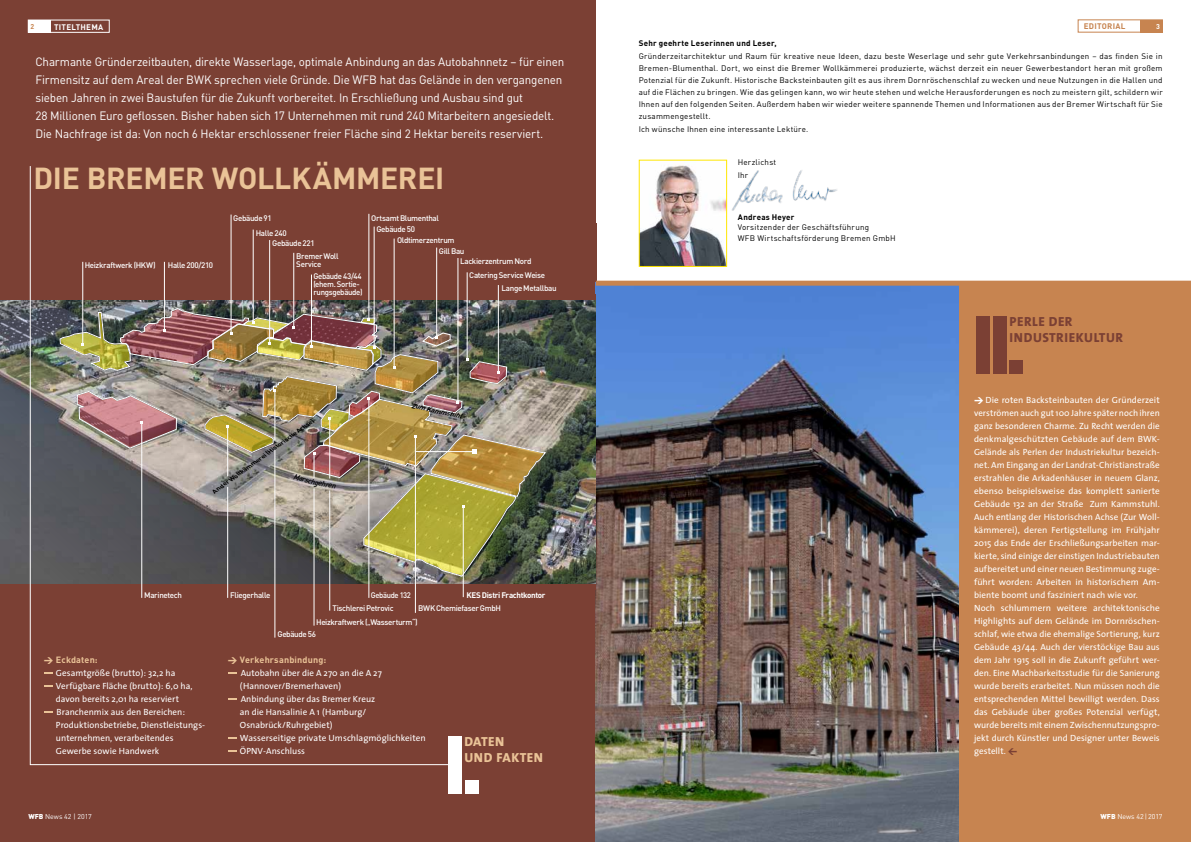
<style>
.page{position:relative;width:1191px;height:842px;background:#fff}
.page>*{position:absolute;margin:0;border:0;box-sizing:border-box;transform-origin:0 0}
.t1{font:700 30px "DIN";letter-spacing:-.01em;color:#eac397}
.t2{font:800 13.2px/15.6px "The Sans";letter-spacing:.04em;color:#7b4034}
.t3{font:800 13.2px/15.6px "The Sans";letter-spacing:.04em;color:#eac397}
.t4{font:12px/18px "DIN";letter-spacing:-.015em;color:#fff}
.t5{font:9px/13px "The Sans";letter-spacing:.005em;color:#fff}
.t6{font:700 9px "DIN";letter-spacing:.015em;color:#eac397}
.t7{font:8px/12px "DIN";letter-spacing:.025em;color:#000}
.t8{font:500 8px/8px "DIN";letter-spacing:-.045em;color:#fff}
.t9{font:700 8px "DIN";letter-spacing:.035em;color:#000}
.t10{font:700 8px "DIN";letter-spacing:-.035em;color:#fff}
.t11{font:500 8px/13.6px "DIN";letter-spacing:-.045em;color:#fff;scale:.95 1}
.t12{font:700 8px "DIN";color:#c78450}
.t13{font:7px "DIN";color:#fff}
.t14{font:900 7px "DIN";color:#fff}
.t15{font:700 7px "DIN";color:#fff}
.t16{font:700 7px "DIN";color:#c78450}
.t17{font:italic 700 6.7px "DIN";color:#000;scale:1.09 1}
.t18{font:italic 700 5.9px "DIN";color:#000;scale:1.19 1}
.s1{font-family:"DIN Black Expert";font-weight:400}
.s2{font-family:"DIN Black Expert"}
.s3{font-family:"DIN Black Expert";color:#7b4034}
</style>
<div class="page">
<div style="left:0;top:0;width:596px;height:290px;background:#7b4034"></div>
<div style="left:0;top:577px;width:596px;height:265px;background:#7b4034"></div>
<div style="left:0;top:223px;width:596px;height:76px;background:#7b4034"></div>
<div style="left:595px;top:283px;width:596px;height:559px;background:#c78450"></div>
<img style="left:595px;top:282px;width:363px;height:560px">
<div style="left:596px;top:281px;width:595px;height:5px;background:#c78450"></div>
<img style="left:0;top:300px;width:595px;height:284px">
<div style="left:0;top:295px;width:595px;height:5px;background:#7b4034"></div>
<hr style="left:498px;top:285px;width:1px;height:87px;background:#fff">
<hr style="left:457px;top:258px;width:1px;height:145px;background:#fff">
<hr style="left:467px;top:272px;width:1px;height:87px;background:#fff">
<hr style="left:463px;top:506px;width:1px;height:91px;background:#fff">
<div style="left:1140px;top:20px;width:22px;height:12px;background:#c78450"></div>
<img style="left:732px;top:170px;width:105px;height:41px">
<div style="left:1078px;top:20px;width:84px;height:12px;border:1px solid #c78450"></div>
<img style="left:641px;top:165px;width:84px;height:100px">
<div style="left:639px;top:160px;width:88px;height:107px;border:1px solid #ffe600"></div>
<div style="left:28px;top:20px;width:23px;height:12px;background:#fff"></div>
<div style="left:28px;top:20px;width:81px;height:13px;border:1px solid #fff"></div>
<div style="left:992px;top:317px;width:14px;height:57px;background:#7b4034"></div>
<div style="left:975px;top:317px;width:14px;height:57px;background:#7b4034"></div>
<div style="left:1009px;top:360px;width:14px;height:14px;background:#7b4034"></div>
<div style="left:448px;top:736px;width:14px;height:57px;background:#fff"></div>
<div style="left:465px;top:780px;width:13px;height:13px;background:#fff"></div>
<svg style="left:29px;top:166px;width:427px;height:600px"></svg>
<img style="left:59px;top:307px;width:488px;height:270px">
<p class="t16" style="left:31px;top:22px;width:5px">2</p>
<p class="t10" style="left:54px;top:21px;width:6px">TITE</p>
<p class="t10" style="left:71px;top:21px;width:11px">LTHE</p>
<p class="t10" style="left:91px;top:21px;width:13px">MA</p>
<p class="t4" style="left:35px;top:52px;width:530px">Charmante Gründerzeitbauten, direkte Wasserlage, optimale Anbindung an das Autobahnnetz – für einen Firmensitz auf dem Areal der BWK sprechen viele Gründe. Die WFB hat das Gelände in den vergangenen sieben Jahren in zwei Baustufen für die Zukunft vorbereitet. In Erschließung und Ausbau sind gut<br>28 Millionen Euro geflossen. Bisher haben sich 17 Unternehmen mit rund 240 Mitarbeitern angesiedelt.<br>Die Nachfrage ist da: Von noch 6 Hektar erschlossener freier Fläche sind 2 Hektar bereits reserviert.</p>
<h1 class="t1" style="left:33px;top:158px;width:16px">DIE</h1>
<h1 class="t1" style="left:87px;top:158px;width:309px">BREMER WOLLKÄMMEREI</h1>
<p class="t8" style="left:256px;top:210px;width:33px;line-height:15.2px;text-indent:-23px">Gebäude 91<br>Halle 240</p>
<p class="t8" style="left:272px;top:239px;width:44px">Gebäude 221</p>
<p class="t8" style="left:371px;top:213px;width:69px">Ortsamt Blumenthal</p>
<p class="t8" style="left:376px;top:225px;width:40px">Gebäude 50</p>
<p class="t8" style="left:397px;top:236px;width:59px">Oldtimerzentrum</p>
<p class="t8" style="left:296px;top:252px;width:44px">Bremer Woll</p>
<p class="t8" style="left:85px;top:261px;width:72px">Heizkraftwerk (HKW)</p>
<p class="t8" style="left:296px;top:260px;width:27px">Service</p>
<p class="t8" style="left:168px;top:261px;width:47px">Halle 200/210</p>
<p class="t8" style="left:439px;top:247px;width:27px">Gill Bau</p>
<p class="t8" style="left:460px;top:257px;width:73px">Lackierzentrum Nord</p>
<p class="t8" style="left:313px;top:272px;width:51px">Gebäude 43/44 (ehem. Sortie&shy;rungsgebäude)</p>
<p class="t8" style="left:469px;top:271px;width:77px">Catering Service Weise</p>
<p class="t8" style="left:501px;top:284px;width:57px">Lange Metallbau</p>
<p class="t18" style="left:211px;top:489px;width:106px;rotate:-36deg">An derWollkämmerei (Historische Achse)</p>
<p class="t17" style="left:412px;top:401px;width:49px;rotate:12deg">Zum Kammstuhl</p>
<p class="t8" style="left:144px;top:591px;width:39px">Marinetech</p>
<p class="t8" style="left:230px;top:591px;width:42px">Fliegerhalle</p>
<p class="t11" style="left:332px;top:588px;width:84px;text-indent:38px">Gebäude 132<br>Tischlerei Petrovic</p>
<p class="t10" style="left:466px;top:590px;width:81px">KES Distri Frachtkontor</p>
<p class="t8" style="left:418px;top:604px;width:84px">BWK Chemiefaser GmbH</p>
<p class="t8" style="left:316px;top:617px;width:103px">Heizkraftwerk („Wasserturm“)</p>
<p class="t6" style="left:44px;top:654px;width:55px"><span class="s1">W</span> Eckdaten:</p>
<p class="t5" style="left:56px;top:666px;width:151px">Gesamtgröße (brutto): 32,2 ha<br>Verfügbare Fläche (brutto): 6,0 ha, davon bereits 2,01 ha reserviert<br>Branchenmix aus den Bereichen:<br>Produktionsbetriebe, Dienstleistungs&shy;unternehmen, verarbeitendes<br>Gewerbe sowie Handwerk</p>
<p class="t8" style="left:277px;top:630px;width:40px">Gebäude 56</p>
<p class="t6" style="left:228px;top:654px;width:100px"><span class="s1">W</span> Verkehrsanbindung:</p>
<p class="t5" style="left:240px;top:666px;width:187px">Autobahn über die A 270 an die A 27 (Hannover/Bremerhaven)<br>Anbindung über das Bremer Kreuz<br>an die Hansalinie A 1 (Hamburg/<br>Osnabrück/Ruhrgebiet)<br>Wasserseitige private Umschlagmöglichkeiten<br>ÖPNV-Anschluss</p>
<h2 class="t3" style="left:464px;top:733px;width:80px">DATEN<br>UND FAKTEN</h2>
<p class="t12" style="left:1084px;top:21px;width:6px">EDITORIA</p>
<p class="t12" style="left:1121px;top:21px;width:6px">L</p>
<p class="t15" style="left:1156px;top:22px;width:5px">3</p>
<p class="t9" style="left:639px;top:38px;width:139px">Sehr geehrte Leserinnen und Leser,</p>
<p class="t7" style="left:639px;top:50px;width:525px;text-align:justify">Gründerzeitarchitektur und Raum für kreative neue Ideen, dazu beste Weserlage und sehr gute Verkehrsanbindungen – das finden Sie in Bremen-Blumenthal. Dort, wo einst die Bremer Wollkämmerei produzierte, wächst derzeit ein neuer Gewerbestandort heran mit großem Potenzial für die Zukunft. Historische Backsteinbauten gilt es aus ihrem Dornröschenschlaf zu wecken und neue Nutzungen in die Hallen und auf die Flächen zu bringen. Wie das gelingen kann, wo wir heute stehen und welche Herausforderungen es noch zu meistern gilt, schildern wir Ihnen auf den folgenden Seiten. Außerdem haben wir wieder weitere spannende Themen und Informationen aus der Bremer Wirtschaft für Sie zusammengestellt.</p>
<p class="t7" style="left:639px;top:123px;width:171px">Ich wünsche Ihnen eine interessante Lektüre.</p>
<p class="t7" style="left:737px;top:155px;width:40px;line-height:13px">Herzlichst<br>Ihr</p>
<p class="t9" style="left:738px;top:212px;width:58px">Andreas H eyer</p>
<p class="t7" style="left:737px;top:222px;width:159px;line-height:10.5px">Vorsitzender der Geschäftsführung<br>WFB Wirtschaftsförderung Bremen GmbH</p>
<h2 class="t2" style="left:1009px;top:314px;width:115px">PERLE DER<br>INDUSTRIEKULTUR</h2>
<p class="t5" style="left:974px;top:393px;width:187px"><span class="s2">W</span> Die roten Backsteinbauten der Gründerzeit verströmen auch gut 100 Jahre später noch ihren ganz besonderen Charme. Zu Recht werden die denkmalgeschützten Gebäude auf dem BWK-Gelände als Perlen der Industriekultur bezeich&shy;net. Am Eingang an der Landrat-Christianstraße erstrahlen die Arkadenhäuser in neuem Glanz, ebenso beispielsweise das komplett sanierte Gebäude 132 an der Straße Zum Kammstuhl.<br>Auch entlang der Historischen Achse (Zur Woll&shy;kämmerei), deren Fertigstellung im Frühjahr 2015 das Ende der Erschließungsarbeiten mar&shy;kierte, sind einige der einstigen Industriebauten aufbereitet und einer neuen Bestimmung zuge&shy;führt worden: Arbeiten in historischem Am&shy;biente boomt und fasziniert nach wie vor.<br>Noch schlummern weitere architektonische Highlights auf dem Gelände im Dornröschen&shy;schlaf, wie etwa die ehemalige Sortierung, kurz Gebäude 43/44. Auch der vierstöckige Bau aus dem Jahr 1915 soll in die Zukunft geführt wer&shy;den. Eine Machbarkeitsstudie für die Sanierung wurde bereits erarbeitet. Nun müssen noch die entsprechenden Mittel bewilligt werden. Dass das Gebäude über großes Potenzial verfügt, wurde bereits mit einem Zwischennutzungspro&shy;jekt durch Künstler und Designer unter Beweis gestellt. <span class="s3">V</span></p>
<p class="t14" style="left:28px;top:812px;width:6px">wfb</p>
<p class="t13" style="left:45px;top:812px;width:48px">News 42 | 2017</p>
<p class="t14" style="left:1100px;top:812px;width:6px">wfb</p>
<p class="t13" style="left:1117px;top:812px;width:47px">News 42 |2017</p>
</div>
